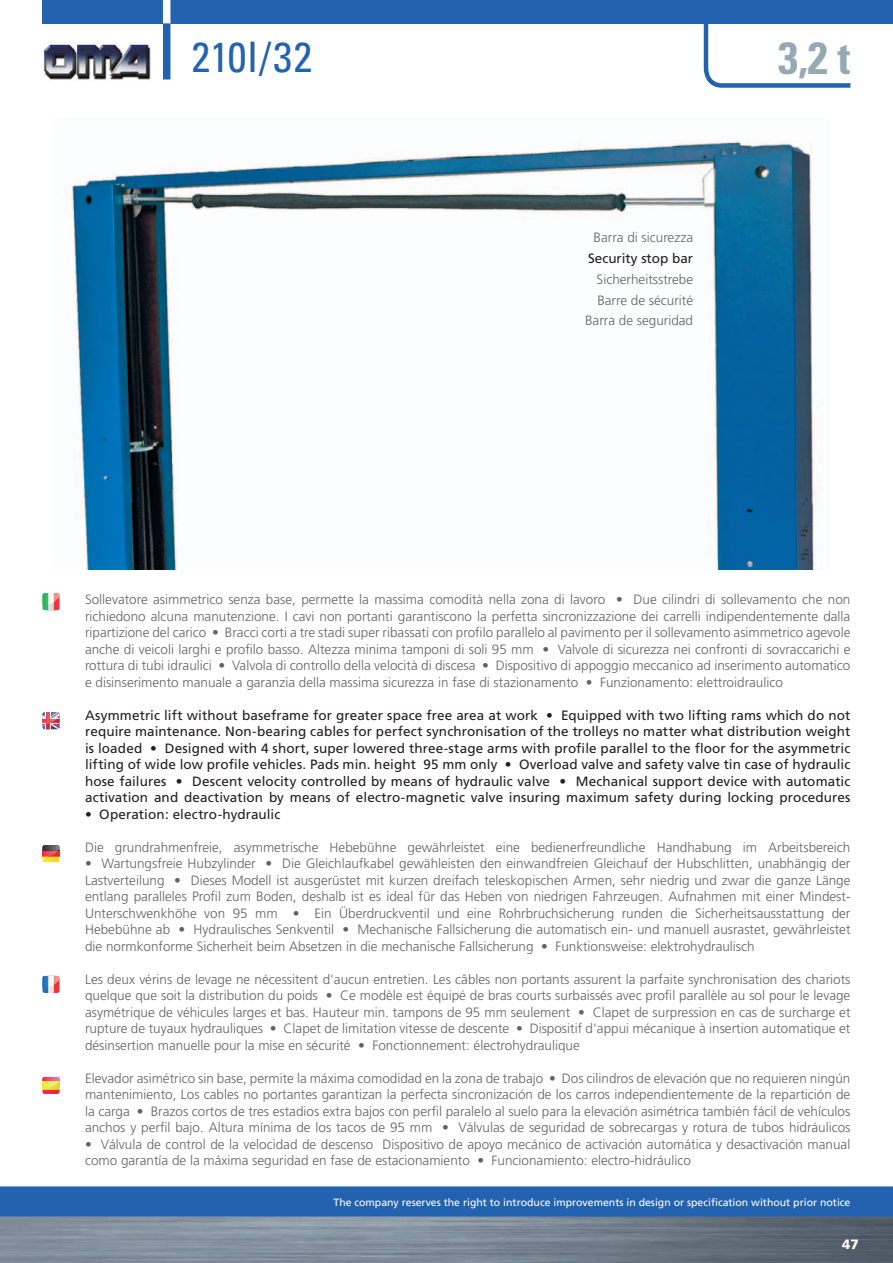
<style>
.page{position:relative;width:893px;height:1263px;background:#fff}
.page>*{position:absolute;margin:0;border:0;box-sizing:border-box;transform-origin:0 0}
.t1{font:700 condensed 45px "Univers";color:#95a9b4}
.t2{font:condensed 42px "Univers";letter-spacing:.005em;color:#2362af}
.t3{font:300 13.5px/16.5px "Frutiger";color:#636366;text-align:justify}
.t4{font:13.5px/16.5px "Frutiger";letter-spacing:.005em;color:#231f20;text-align:justify}
.t5{font:900 13.5px "Frutiger";color:#fff}
.t6{font:10.5px "Frutiger";color:#fff}
</style>
<div class="page">
<div style="left:43px;top:0;width:850px;height:23px;background:#2362af"></div>
<img style="left:0;top:1216px;width:893px;height:47px">
<div style="left:0;top:1186px;width:893px;height:30px;background:#2362af"></div>
<svg style="left:701px;top:23px;width:154px;height:65px"></svg>
<div style="left:163px;top:0;width:7px;height:80px;background:#fff"></div>
<img style="left:43px;top:44px;width:108px;height:36px">
<div style="left:163px;top:23px;width:7px;height:57px;background:#2362af"></div>
<svg style="left:43px;top:593px;width:17px;height:17px"></svg>
<svg style="left:43px;top:712px;width:17px;height:17px"></svg>
<svg style="left:43px;top:845px;width:16px;height:17px"></svg>
<svg style="left:43px;top:976px;width:17px;height:17px"></svg>
<svg style="left:43px;top:1077px;width:17px;height:17px"></svg>
<img style="left:71px;top:140px;width:744px;height:430px">
<h2 class="t2" style="left:191px;top:30px;width:122px">210I/32</h2>
<p class="t3" style="left:594px;top:229px;width:101px">Barra di sicurezza</p>
<p class="t4" style="left:588px;top:250px;width:107px">Security stop bar</p>
<p class="t3" style="left:585px;top:269px;width:110px;line-height:20.7px;text-align:right">Sicherheitsstrebe<br>Barre de sécurité<br>Barra de seguridad</p>
<h1 class="t1" style="left:778px;top:30px;width:74px">3,2 t</h1>
<p class="t3" style="left:85px;top:591px;width:767px">Sollevatore asimmetrico senza base, permette la massima comodità nella zona di lavoro • Due cilindri di sollevamento che non richiedono alcuna manutenzione. I cavi non portanti garantiscono la perfetta sincronizzazione dei carrelli indipendentemente dalla ripartizione del carico • Bracci corti a tre stadi super ribassati con profilo parallelo al pavimento per il sollevamento asimmetrico agevole anche di veicoli larghi e profilo basso. Altezza minima tamponi di soli 95 mm • Valvole di sicurezza nei confronti di sovraccarichi e rottura di tubi idraulici • Valvola di controllo della velocità di discesa • Dispositivo di appoggio meccanico ad inserimento automatico e disinserimento manuale a garanzia della massima sicurezza in fase di stazionamento • Funzionamento: elettroidraulico</p>
<p class="t4" style="left:85px;top:706px;width:767px">Asymmetric lift without baseframe for greater space free area at work • Equipped with two lifting rams which do not require maintenance. Non-bearing cables for perfect synchronisation of the trolleys no matter what distribution weight is loaded • Designed with 4 short, super lowered three-stage arms with profile parallel to the floor for the asymmetric lifting of wide low profile vehicles. Pads min. height 95 mm only • Overload valve and safety valve tin case of hydraulic hose failures • Descent velocity controlled by means of hydraulic valve • Mechanical support device with automatic activation and deactivation by means of electro-magnetic valve insuring maximum safety during locking procedures</p>
<p class="t4" style="left:85px;top:805px;width:197px">• Operation: electro-hydraulic</p>
<p class="t3" style="left:85px;top:839px;width:767px">Die grundrahmenfreie, asymmetrische Hebebühne gewährleistet eine bedienerfreundliche Handhabung im Arbeitsbereich</p>
<p class="t3" style="left:85px;top:855px;width:767px">• Wartungsfreie Hubzylinder • Die Gleichlaufkabel gewähleisten den einwandfreien Gleichauf der Hubschlitten, unabhängig der Lastverteilung • Dieses Modell ist ausgerüstet mit kurzen dreifach teleskopischen Armen, sehr niedrig und zwar die ganze Länge entlang paralleles Profil zum Boden, deshalb ist es ideal für das Heben von niedrigen Fahrzeugen. Aufnahmen mit einer Mindest-Unterschwenkhöhe von 95 mm • Ein Überdruckventil und eine Rohrbruchsicherung runden die Sicherheitsausstattung der Hebebühne ab • Hydraulisches Senkventil • Mechanische Fallsicherung die automatisch ein- und manuell ausrastet, gewährleistet die normkonforme Sicherheit beim Absetzen in die mechanische Fallsicherung • Funktionsweise: elektrohydraulisch</p>
<p class="t3" style="left:85px;top:971px;width:767px">Les deux vérins de levage ne nécessitent d'aucun entretien. Les câbles non portants assurent la parfaite synchronisation des chariots quelque que soit la distribution du poids • Ce modèle est équipé de bras courts surbaissés avec profil parallèle au sol pour le levage asymétrique de véhicules larges et bas. Hauteur min. tampons de 95 mm seulement • Clapet de surpression en cas de surcharge et rupture de tuyaux hydrauliques • Clapet de limitation vitesse de descente • Dispositif d'appui mécanique à insertion automatique et désinsertion manuelle pour la mise en sécurité • Fonctionnement: électrohydraulique</p>
<p class="t3" style="left:85px;top:1070px;width:767px">Elevador asimétrico sin base, permite la máxima comodidad en la zona de trabajo • Dos cilindros de elevación que no requieren ningún mantenimiento, Los cables no portantes garantizan la perfecta sincronización de los carros independientemente de la repartición de la carga • Brazos cortos de tres estadios extra bajos con perfil paralelo al suelo para la elevación asimétrica también fácil de vehículos anchos y perfil bajo. Altura mínima de los tacos de 95 mm • Válvulas de seguridad de sobrecargas y rotura de tubos hidráulicos</p>
<p class="t3" style="left:85px;top:1135px;width:767px">• Válvula de control de la velocidad de descenso Dispositivo de apoyo mecánico de activación automática y desactivación manual como garantía de la máxima seguridad en fase de estacionamiento • Funcionamiento: electro-hidráulico</p>
<p class="t6" style="left:333px;top:1196px;width:518px">The company reserves the right to introduce improvements in design or specification without prior notice</p>
<p class="t5" style="left:842px;top:1236px;width:18px">47</p>
</div>
